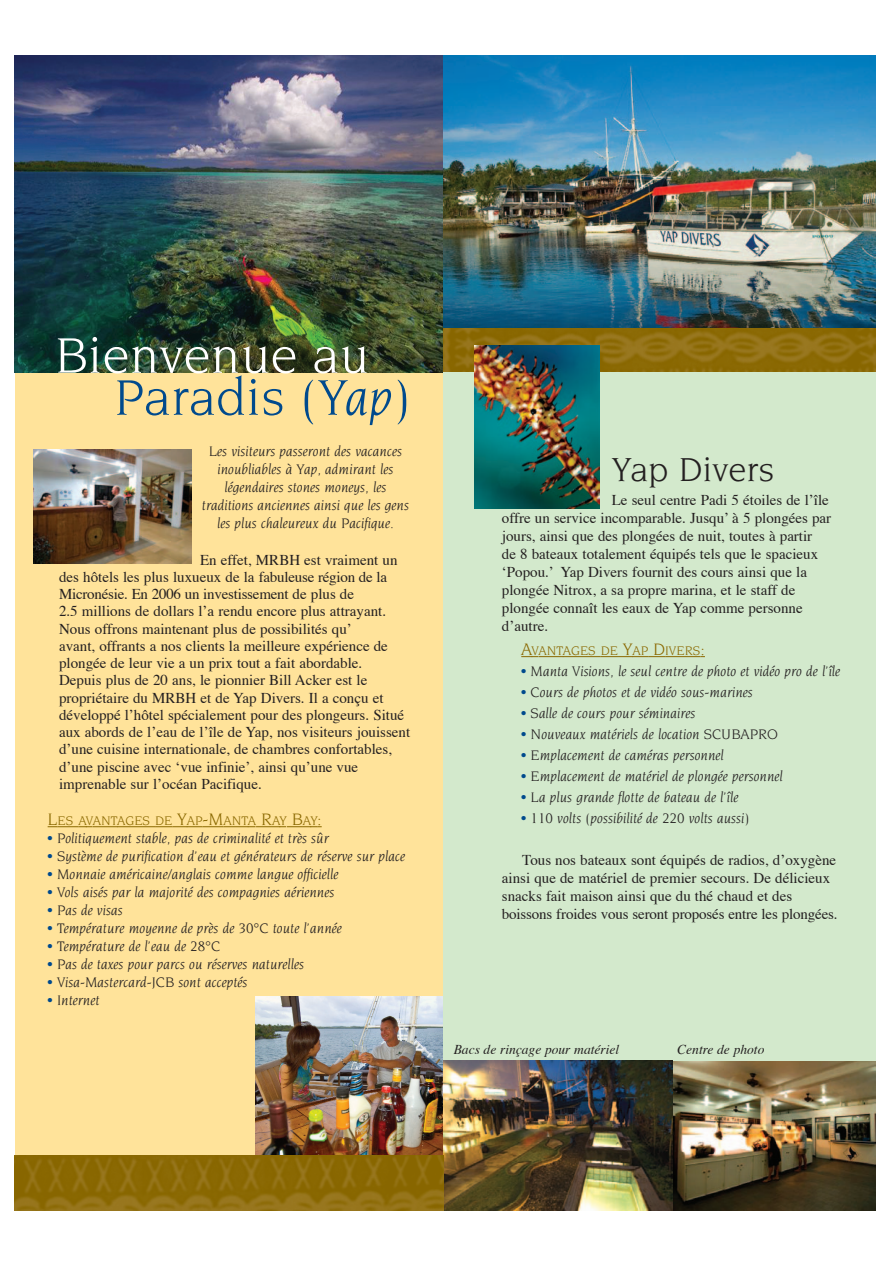
<style>
.page{position:relative;width:893px;height:1263px;background:#fff}
.page>*{position:absolute;margin:0;border:0;box-sizing:border-box;transform-origin:0 0}
.t1{font:54px/42px "Novarese";color:#fff}
.t2{font:36px "Novarese";color:#231f20}
.t3{font:15px/17.2px "Times";color:#231f20}
.t4{font:italic 15px/18px "Novarese";color:#231f20;text-align:center}
.t5{font:13.5px "Novarese";color:#8a6800}
.t6{font:italic 13.5px "Times";color:#231f20}
.s1{color:#004a8d}
.s2{font-style:italic;color:#004a8d}
.s3{font-size:18px}
.s4{font-family:"Times";font-style:normal;color:#004a8d}
</style>
<div class="page">
<div style="left:15px;top:371px;width:429px;height:808px;background:#ffe39a"></div>
<img style="left:15px;top:55px;width:428px;height:317px">
<img style="left:256px;top:996px;width:187px;height:160px">
<svg style="left:48px;top:826px;width:69px;height:1px"></svg>
<hr style="left:117px;top:826px;width:33px;height:1px;background:#8a6800">
<svg style="left:150px;top:826px;width:172px;height:1px"></svg>
<img style="left:33px;top:450px;width:158px;height:113px">
<div style="left:443px;top:70px;width:433px;height:997px;background:#d3e9cc"></div>
<img style="left:443px;top:55px;width:433px;height:274px">
<img style="left:443px;top:329px;width:433px;height:43px">
<svg style="left:521px;top:656px;width:42px;height:1px"></svg>
<hr style="left:563px;top:656px;width:38px;height:1px;background:#8a6800">
<svg style="left:601px;top:656px;width:64px;height:1px"></svg>
<hr style="left:665px;top:656px;width:35px;height:1px;background:#8a6800">
<img style="left:475px;top:345px;width:125px;height:164px">
<img style="left:673px;top:1061px;width:203px;height:149px">
<img style="left:443px;top:1061px;width:230px;height:149px">
<img style="left:15px;top:1156px;width:429px;height:54px">
<h1 class="t1" style="left:114px;top:337px;width:298px;text-indent:-59px">Bienvenue au<br><span class="s1">Paradis</span> <span class="s2">(Yap)</span></h1>
<p class="t4" style="left:202px;top:443px;width:209px">Les visiteurs passeront des vacances inoubliables à Yap, admirant les légendaires stones moneys, les traditions anciennes ainsi que les gens les plus chaleureux du Pacifique.</p>
<h2 class="t2" style="left:612px;top:453px;width:164px">Yap Divers</h2>
<p class="t3" style="left:502px;top:492px;width:331px;line-height:18px;text-indent:110px">Le seul centre Padi 5 étoiles de l’île offre un service incomparable. Jusqu’ à 5 plongées par jours, ainsi que des plongées de nuit, toutes à partir<br>de 8 bateaux totalement équipés tels que le spacieux ‘Popou.’ Yap Divers fournit des cours ainsi que la plongée Nitrox, a sa propre marina, et le staff de plongée connaît les eaux de Yap comme personne d’autre.</p>
<p class="t3" style="left:59px;top:552px;width:353px;text-indent:141px">En effet, MRBH est vraiment un des hôtels les plus luxueux de la fabuleuse région de la Micronésie. En 2006 un investissement de plus de<br>2.5 millions de dollars l’a rendu encore plus attrayant.<br>Nous offrons maintenant plus de possibilités qu’<br>avant, offrants a nos clients la meilleure expérience de plongée de leur vie a un prix tout a fait abordable.<br>Depuis plus de 20 ans, le pionnier Bill Acker est le propriétaire du MRBH et de Yap Divers. Il a conçu et développé l’hôtel spécialement pour des plongeurs. Situé aux abords de l’eau de l’île de Yap, nos visiteurs jouissent d’une cuisine internationale, de chambres confortables, d’une piscine avec ‘vue infinie’, ainsi qu’une vue imprenable sur l’océan Pacifique.</p>
<p class="t5" style="left:48px;top:815px;width:276px"><span class="s3">L</span>ES AVANTAGES DE <span class="s3">Y</span>AP<span class="s3">-M</span>ANTA <span class="s3">R</span>AY <span class="s3">B</span>AY<span class="s3">:</span></p>
<p class="t4" style="left:48px;top:830px;width:283px"><span class="s4">•</span> Politiquement stable, pas de criminalité et très sûr</p>
<p class="t4" style="left:48px;top:848px;width:359px"><span class="s4">•</span> Système de purification d’eau et générateurs de réserve sur place</p>
<p class="t4" style="left:48px;top:866px;width:292px"><span class="s4">•</span> Monnaie américaine/anglais comme langue officielle</p>
<p class="t4" style="left:48px;top:884px;width:288px"><span class="s4">•</span> Vols aisés par la majorité des compagnies aériennes</p>
<p class="t4" style="left:48px;top:902px;width:77px"><span class="s4">•</span> Pas de visas</p>
<p class="t4" style="left:48px;top:920px;width:296px"><span class="s4">•</span> Température moyenne de près de 30°C toute l’année</p>
<p class="t4" style="left:48px;top:938px;width:174px"><span class="s4">•</span> Température de l’eau de 28°C</p>
<p class="t4" style="left:48px;top:956px;width:258px"><span class="s4">•</span> Pas de taxes pour parcs ou réserves naturelles</p>
<p class="t4" style="left:48px;top:974px;width:201px"><span class="s4">•</span> Visa-Mastercard-JCB sont acceptés</p>
<p class="t4" style="left:48px;top:992px;width:53px"><span class="s4">•</span> Internet</p>
<p class="t5" style="left:521px;top:645px;width:185px"><span class="s3">A</span>VANTAGES DE <span class="s3">Y</span>AP <span class="s3">D</span>IVERS<span class="s3">:</span></p>
<p class="t4" style="left:521px;top:663px;width:321px"><span class="s4">•</span> Manta Visions, le seul centre de photo et vidéo pro de l’île</p>
<p class="t4" style="left:521px;top:684px;width:233px"><span class="s4">•</span> Cours de photos et de vidéo sous-marines</p>
<p class="t4" style="left:521px;top:705px;width:176px"><span class="s4">•</span> Salle de cours pour séminaires</p>
<p class="t4" style="left:521px;top:726px;width:258px"><span class="s4">•</span> Nouveaux matériels de location SCUBAPRO</p>
<p class="t4" style="left:521px;top:747px;width:204px"><span class="s4">•</span> Emplacement de caméras personnel</p>
<p class="t4" style="left:521px;top:768px;width:263px"><span class="s4">•</span> Emplacement de matériel de plongée personnel</p>
<p class="t4" style="left:521px;top:789px;width:219px"><span class="s4">•</span> La plus grande flotte de bateau de l’île</p>
<p class="t4" style="left:521px;top:810px;width:230px"><span class="s4">•</span> 110 volts (possibilité de 220 volts aussi)</p>
<p class="t3" style="left:502px;top:852px;width:337px;line-height:18px;text-indent:20px">Tous nos bateaux sont équipés de radios, d’oxygène ainsi que de matériel de premier secours. De délicieux snacks fait maison ainsi que du thé chaud et des boissons froides vous seront proposés entre les plongées.</p>
<p class="t6" style="left:454px;top:1043px;width:167px">Bacs de rinçage pour matériel</p>
<p class="t6" style="left:677px;top:1044px;width:89px">Centre de photo</p>
</div>
